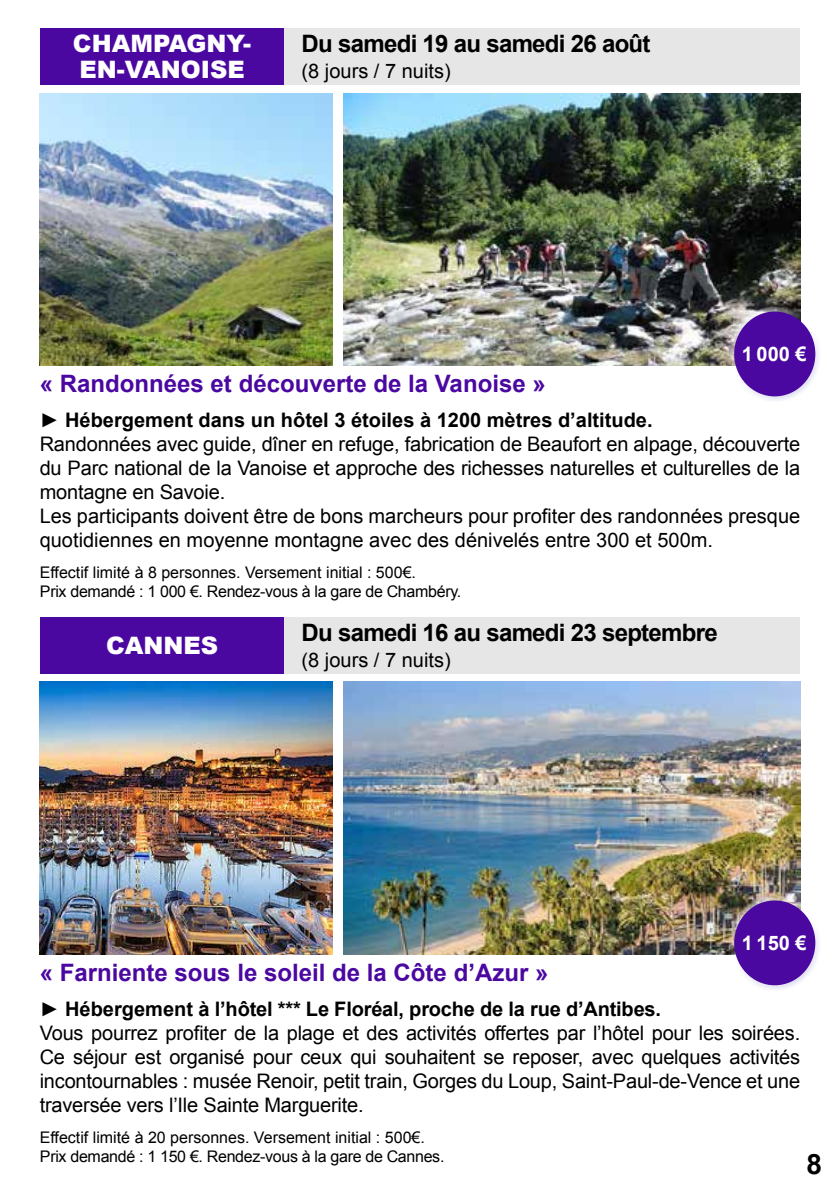
<style>
.page{position:relative;width:840px;height:1191px;background:#fff}
.page>*{position:absolute;margin:0;border:0;box-sizing:border-box;transform-origin:0 0}
.t1{font:700 28px "Arial";color:#000}
.t2{font:700 24px "Arial";color:#4b08a1}
.t3{font:700 24px "Arial";letter-spacing:-.03em;color:#000}
.t4{font:900 24px/26px "Arial";color:#fff}
.t5{font:20px/24px "Arial";letter-spacing:-.01em;color:#000}
.t6{font:700 20px "Arial";color:#000}
.t7{font:700 20px "Arial";color:#fff}
.t8{font:16px/19.2px "Arial";color:#000}
</style>
<div class="page">
<img style="left:343px;top:93px;width:456px;height:272px">
<img style="left:40px;top:93px;width:292px;height:272px">
<div style="left:40px;top:28px;width:244px;height:57px;background:#4b08a1"></div>
<div style="left:284px;top:28px;width:515px;height:57px;background:#e6e6e7"></div>
<div style="left:728px;top:306px;width:85px;height:70px;background:#fff;opacity:.68"></div>
<div style="left:734px;top:324px;width:86px;height:78px;background:#cdcfeb;opacity:.66"></div>
<div style="left:733px;top:311px;width:81px;height:85px;background:#4b08a1;border-radius:50%"></div>
<img style="left:343px;top:682px;width:456px;height:272px">
<img style="left:40px;top:682px;width:292px;height:272px">
<div style="left:40px;top:617px;width:244px;height:56px;background:#4b08a1"></div>
<div style="left:284px;top:617px;width:515px;height:56px;background:#e6e6e7"></div>
<div style="left:728px;top:895px;width:85px;height:70px;background:#fff;opacity:.68"></div>
<div style="left:734px;top:913px;width:86px;height:77px;background:#cdcfeb;opacity:.66"></div>
<div style="left:733px;top:900px;width:81px;height:85px;background:#4b08a1;border-radius:50%"></div>
<p class="t4" style="left:73px;top:29px;width:180px">CHAMPAGNY-<br>EN-VANOISE</p>
<p class="t3" style="left:301px;top:28px;width:350px">Du samedi 19 au samedi 26 août</p>
<p class="t5" style="left:301px;top:59px;width:150px">(8 jours / 7 nuits)</p>
<p class="t7" style="left:741px;top:341px;width:66px">1 000 €</p>
<p class="t2" style="left:40px;top:367px;width:507px">« Randonnées et découverte de la Vanoise »</p>
<p class="t6" style="left:40px;top:407px;width:614px">► Hébergement dans un hôtel 3 étoiles à 1200 mètres d’altitude.</p>
<p class="t5" style="left:40px;top:432px;width:761px">Randonnées avec guide, dîner en refuge, fabrication de Beaufort en alpage, découverte du Parc national de la Vanoise et approche des richesses naturelles et culturelles de la montagne en Savoie.<br>Les participants doivent être de bons marcheurs pour profiter des randonnées presque quotidiennes en moyenne montagne avec des dénivelés entre 300 et 500m.</p>
<p class="t8" style="left:40px;top:563px;width:423px">Effectif limité à 8 personnes. Versement initial : 500€.<br>Prix demandé : 1 000 €. Rendez-vous à la gare de Chambéry.</p>
<p class="t4" style="left:106px;top:631px;width:113px">CANNES</p>
<p class="t3" style="left:301px;top:616px;width:417px">Du samedi 16 au samedi 23 septembre</p>
<p class="t5" style="left:301px;top:648px;width:150px">(8 jours / 7 nuits)</p>
<p class="t7" style="left:741px;top:929px;width:66px">1 150 €</p>
<p class="t2" style="left:40px;top:956px;width:510px">« Farniente sous le soleil de la Côte d’Azur »</p>
<p class="t6" style="left:40px;top:996px;width:622px">► Hébergement à l’hôtel *** Le Floréal, proche de la rue d’Antibes.</p>
<p class="t5" style="left:40px;top:1021px;width:761px;text-align:justify">Vous pourrez profiter de la plage et des activités offertes par l’hôtel pour les soirées.<br>Ce séjour est organisé pour ceux qui souhaitent se reposer, avec quelques activités incontournables : musée Renoir, petit train, Gorges du Loup, Saint-Paul-de-Vence et une traversée vers l’Ile Sainte Marguerite.</p>
<p class="t8" style="left:40px;top:1127px;width:406px">Effectif limité à 20 personnes. Versement initial : 500€.<br>Prix demandé : 1 150 €. Rendez-vous à la gare de Cannes.</p>
<h1 class="t1" style="left:805px;top:1145px;width:17px">8</h1>
</div>
